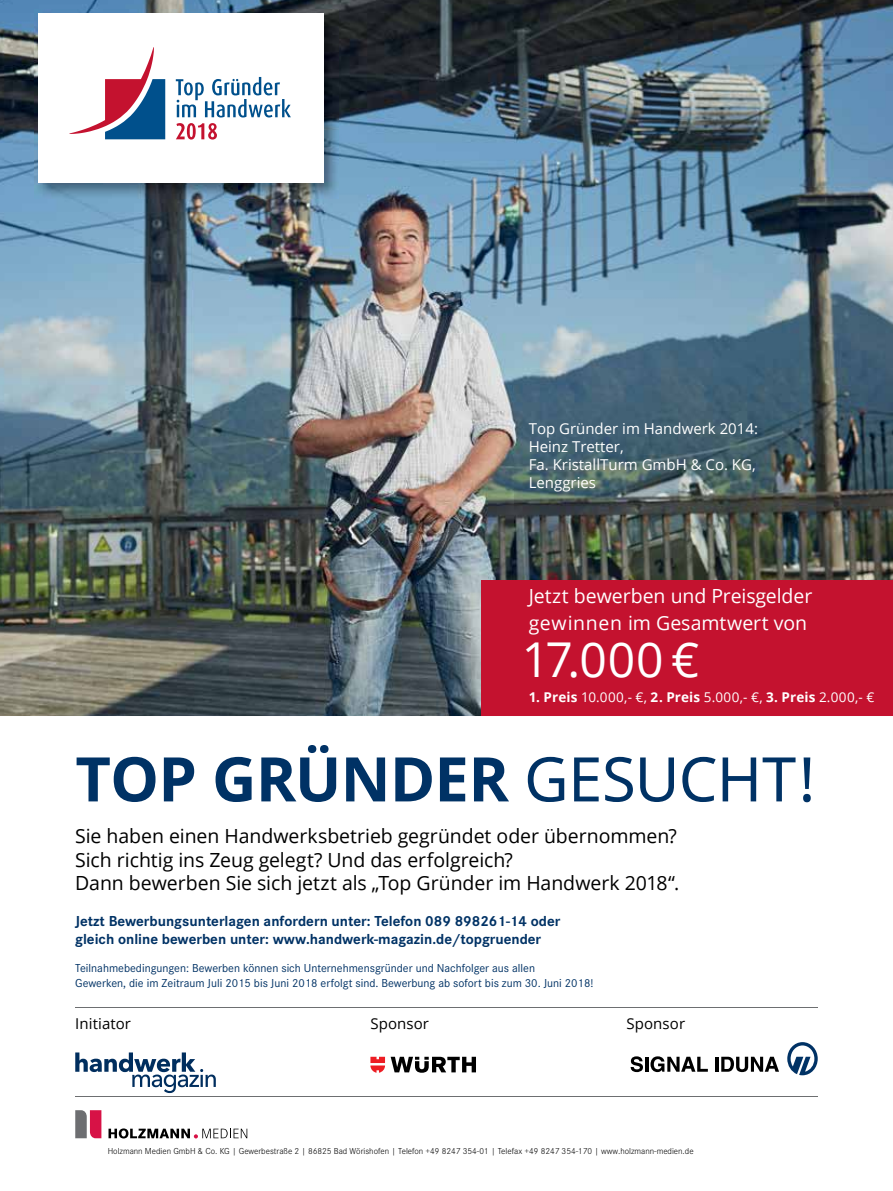
<style>
.page{position:relative;width:893px;height:1191px;background:#fff}
.page>*{position:absolute;margin:0;border:0;box-sizing:border-box;transform-origin:0 0}
.t1{font:700 61.5px "Noto Sans";letter-spacing:-.015em;color:#003265}
.t2{font:48px "Open Sans";color:#fff}
.t3{font:19.5px/23.4px "Open Sans";letter-spacing:-.005em;color:#000}
.t4{font:19.5px/27px "Open Sans";color:#fff}
.t5{font:700 15px/18px "Corporate S";color:#003265}
.t6{font:15px/18px "Open Sans";color:#fff}
.t7{font:15px "Open Sans";letter-spacing:.005em;color:#000}
.t8{font:13.5px "Open Sans";letter-spacing:.035em;color:#fff}
.t9{font:12px/14.4px "Corporate S";color:#003265}
.t10{font:300 9px "Corporate S";color:#000}
.s1{font-weight:700}
.s2{font-weight:400}
</style>
<div class="page">
<img style="left:0;top:0;width:893px;height:716px">
<svg style="left:75px;top:1052px;width:141px;height:41px"></svg>
<svg style="left:391px;top:1056px;width:85px;height:16px"></svg>
<svg style="left:370px;top:1056px;width:15px;height:16px"></svg>
<svg style="left:631px;top:1056px;width:12px;height:16px"></svg>
<hr style="left:645px;top:1056px;width:3px;height:15px;background:#000">
<svg style="left:650px;top:1056px;width:58px;height:16px"></svg>
<hr style="left:715px;top:1056px;width:3px;height:15px;background:#000">
<svg style="left:721px;top:1056px;width:58px;height:16px"></svg>
<svg style="left:787px;top:1042px;width:31px;height:33px"></svg>
<hr style="left:75px;top:1006px;width:743px;height:1px;background:#6d6f71">
<hr style="left:75px;top:1096px;width:743px;height:1px;background:#6d6f71">
<div style="left:481px;top:579px;width:412px;height:136px;background:#c4122f"></div>
<svg style="left:75px;top:1110px;width:26px;height:28px"></svg>
<svg style="left:109px;top:1128px;width:138px;height:10px"></svg>
<img style="left:35px;top:9px;width:304px;height:189px">
<div style="left:38px;top:13px;width:285px;height:170px;background:#fff"></div>
<svg style="left:69px;top:47px;width:96px;height:92px"></svg>
<svg style="left:176px;top:77px;width:115px;height:40px"></svg>
<svg style="left:176px;top:123px;width:41px;height:17px"></svg>
<p class="t6" style="left:529px;top:419px;width:231px">Top Gründer im Handwerk 2014:<br>Heinz Tretter,<br>Fa. KristallTurm GmbH &amp; Co. KG,<br>Lenggries</p>
<h3 class="t4" style="left:529px;top:582px;width:285px">Jetzt bewerben und Preisgelder gewinnen im Gesamtwert von</h3>
<h2 class="t2" style="left:522px;top:626px;width:179px">17.000 €</h2>
<p class="t8" style="left:529px;top:688px;width:347px"><span class="s1">1. Preis</span> 10.000,- €, <span class="s1">2. Preis</span> 5.000,- €, <span class="s1">3. Preis</span> 2.000,- €</p>
<h1 class="t1" style="left:75px;top:735px;width:744px">TOP GRÜNDER <span class="s2">GESUCHT!</span></h1>
<h3 class="t3" style="left:75px;top:824px;width:605px">Sie haben einen Handwerksbetrieb gegründet oder übernommen?<br>Sich richtig ins Zeug gelegt? Und das erfolgreich?<br>Dann bewerben Sie sich jetzt als „Top Gründer im Handwerk 2018“.</h3>
<p class="t5" style="left:75px;top:911px;width:487px">Jetzt Bewerbungsunterlagen anfordern unter: Telefon 089 898261-14 oder gleich online bewerben unter: www.handwerk-magazin.de/topgruender</p>
<p class="t9" style="left:75px;top:961px;width:520px">Teilnahmebedingungen: Bewerben können sich Unternehmensgründer und Nachfolger aus allen<br>Gewerken, die im Zeitraum Juli 2015 bis Juni 2018 erfolgt sind. Bewerbung ab sofort bis zum 30. Juni 2018!</p>
<p class="t7" style="left:75px;top:1013px;width:57px">Initiator</p>
<p class="t7" style="left:370px;top:1013px;width:60px">Sponsor</p>
<p class="t7" style="left:626px;top:1013px;width:60px">Sponsor</p>
<p class="t10" style="left:108px;top:1145px;width:587px">Holzmann Medien GmbH &amp; Co. KG | Gewerbestraße 2 | 86825 Bad Wörishofen | Telefon +49 8247 354-01 | Telefax +49 8247 354-170 | www.holzmann-medien.de</p>
</div>
